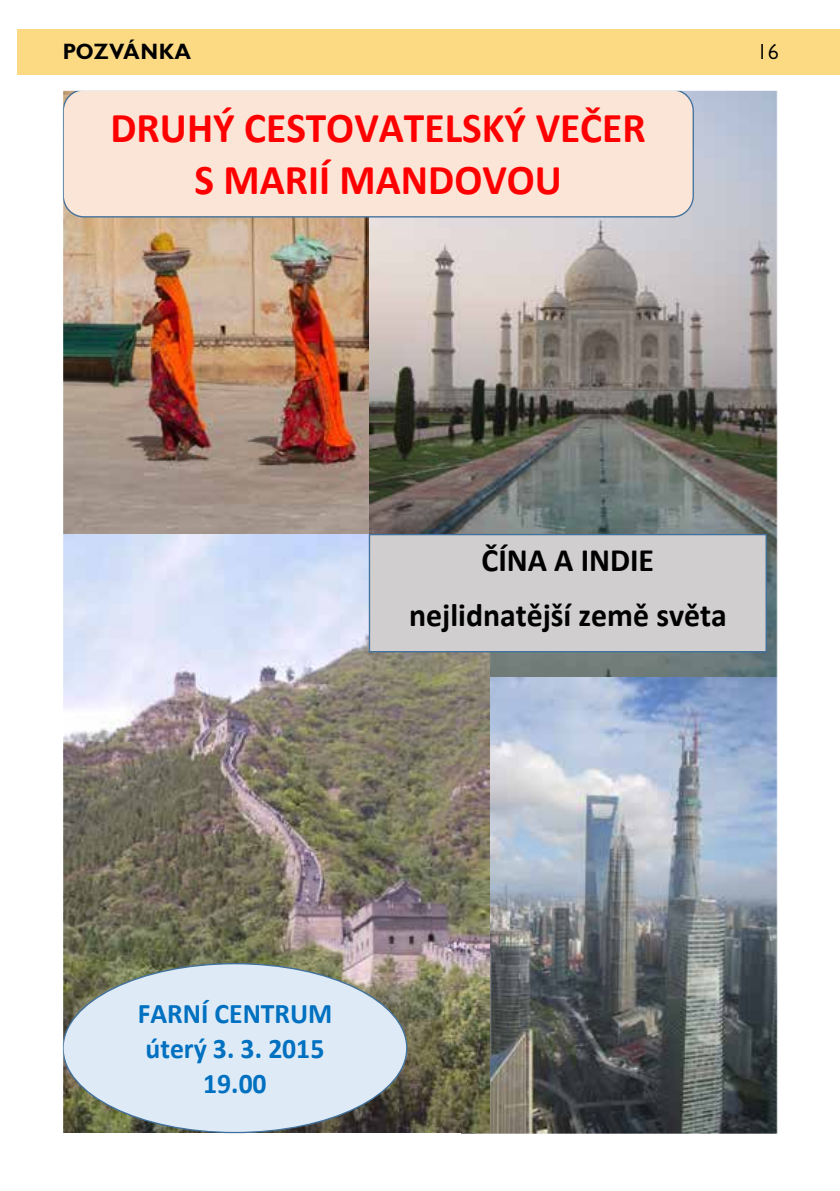
<style>
.page{position:relative;width:840px;height:1191px;background:#fff}
.page>*{position:absolute;margin:0;border:0;box-sizing:border-box;transform-origin:0 0}
.t1{font:700 42.6px/52px "Calibri";color:#f00;text-align:center}
.t2{font:700 32.8px/54.4px "Calibri";color:#000;text-align:center}
.t3{font:700 28.4px/34.8px "Calibri";color:#0070c0;text-align:center}
.t4{font:700 22px "Gill Sans Display MT Pro";color:#000}
.t5{font:22px "Gill Sans MT Pro";color:#000}
</style>
<div class="page">
<hr style="left:839px;top:30px;width:1px;height:45px;background:#fcda84">
<div style="left:17px;top:30px;width:822px;height:45px;background:#fcda84"></div>
<img style="left:489px;top:676px;width:286px;height:456px">
<img style="left:64px;top:92px;width:305px;height:442px">
<img style="left:369px;top:92px;width:406px;height:584px">
<img style="left:64px;top:534px;width:425px;height:598px">
<div style="left:63px;top:90px;width:630px;height:127px;background:#fbe5d6;border:1px solid #41719c;border-radius:21px"></div>
<div style="left:63px;top:963px;width:343px;height:169px;background:#deebf7;border-radius:50%"></div>
<div style="left:369px;top:534px;width:396px;height:117px;background:#d0cece"></div>
<div style="left:368px;top:534px;width:398px;height:118px;border:1px solid #41719c"></div>
<p class="t4" style="left:62px;top:38px;width:103px">ZAHLAVÍ</p>
<p class="t4" style="left:62px;top:38px;width:130px">POZVÁNKA</p>
<p class="t5" style="left:756px;top:38px;width:23px">16</p>
<p class="t1" style="left:110px;top:102px;width:536px">DRUHÝ CESTOVATELSKÝ VEČER<br>S MARIÍ MANDOVOU</p>
<p class="t2" style="left:409px;top:533px;width:319px">ČÍNA A INDIE nejlidnatější země světa</p>
<p class="t3" style="left:138px;top:996px;width:196px">FARNÍ CENTRUM úterý 3. 3. 2015<br>19.00</p>
</div>
